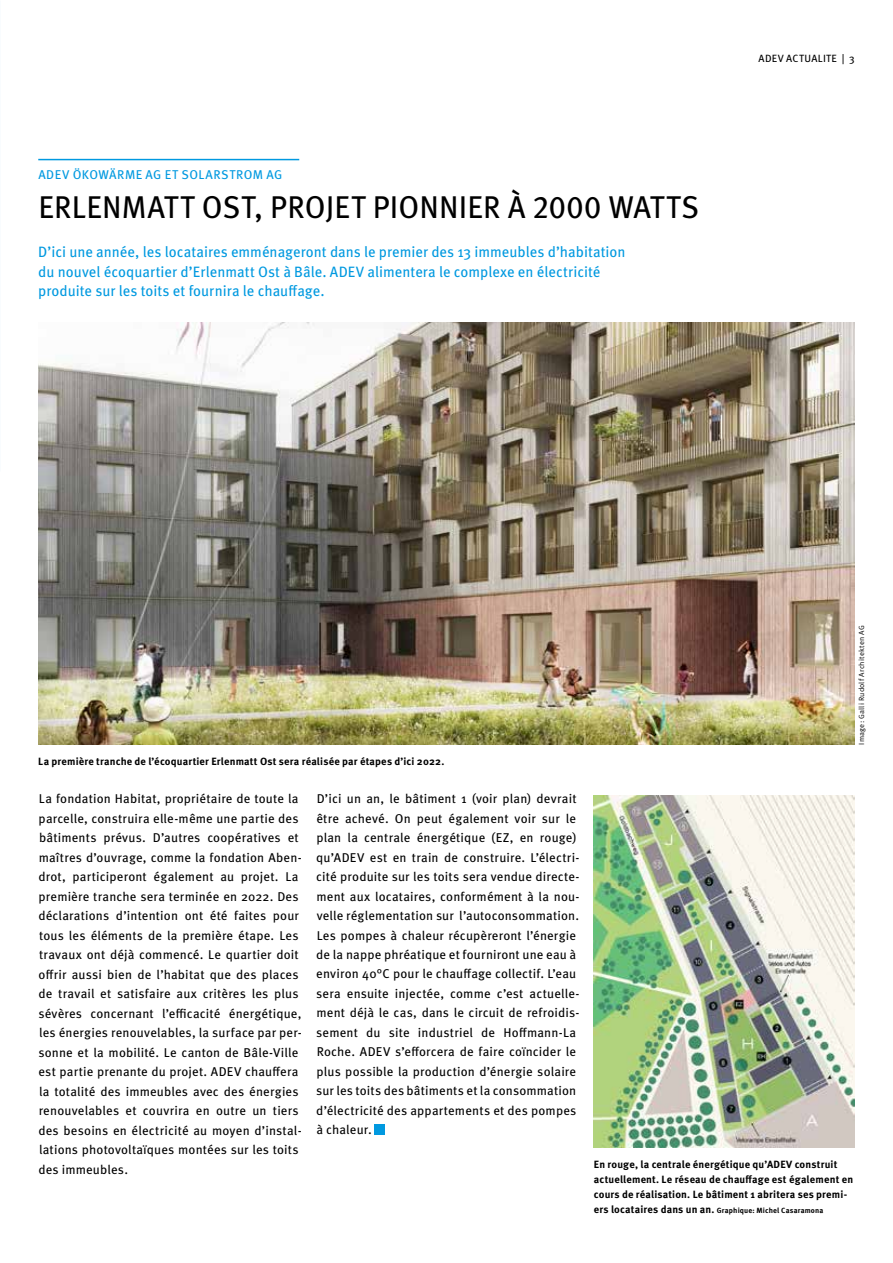
<style>
.page{position:relative;width:893px;height:1263px;background:#fff}
.page>*{position:absolute;margin:0;border:0;box-sizing:border-box;transform-origin:0 0}
.t1{font:31.5px "Meta Pro";letter-spacing:.005em;color:#000}
.t2{font:15px/19.5px "Meta Pro";color:#0099e0}
.t3{font:12.75px/19.5px "Meta Pro";letter-spacing:.01em;color:#000}
.t4{font:12.75px "Meta Pro";letter-spacing:.035em;color:#0099e0}
.t5{font:700 10.5px/15px "Meta Pro";letter-spacing:.015em;color:#000}
.t6{font:10.5px "Meta Pro";letter-spacing:.035em;color:#000}
.t7{font:700 7.5px "Meta Pro";letter-spacing:.02em;color:#000}
.t8{font:7.5px "Meta Pro";letter-spacing:.03em;color:#000}
.s1{font-size:10.5px}
</style>
<div class="page">
<div style="left:375px;top:1124px;width:10px;height:11px;background:#0099e0"></div>
<hr style="left:38px;top:159px;width:261px;height:1px;background:#0099e0">
<img style="left:38px;top:322px;width:817px;height:423px">
<img style="left:594px;top:795px;width:261px;height:352px">
<p class="t4" style="left:38px;top:167px;width:246px">ADEV ÖKOWÄRME AG ET SOLARSTROM AG</p>
<h1 class="t1" style="left:38px;top:187px;width:662px">ERLENMATT OST, PROJET PIONNIER À 2000 WATTS</h1>
<p class="t2" style="left:38px;top:242px;width:589px">D’ici une année, les locataires emménageront dans le premier des 13 immeubles d’habitation du nouvel écoquartier d’Erlenmatt Ost à Bâle. ADEV alimentera le complexe en électricité produite sur les toits et fournira le chauffage.</p>
<p class="t6" style="left:759px;top:52px;width:98px">ADEV ACTUALITE | 3</p>
<p class="t5" style="left:38px;top:754px;width:408px">La première tranche de l’écoquartier Erlenmatt Ost sera réalisée par étapes d’ici 2022.</p>
<p class="t8" style="left:857px;top:745px;width:121px;rotate:-90deg">Image: Galli Rudolf Architekten AG</p>
<p class="t3" style="left:38px;top:789px;width:265px">La fondation Habitat, propriétaire de toute la parcelle, construira elle-même une partie des bâtiments prévus. D’autres coopératives et maîtres d’ouvrage, comme la fondation Aben&shy;drot, participeront également au projet. La première tranche sera terminée en 2022. Des déclarations d’intention ont été faites pour tous les éléments de la première étape. Les travaux ont déjà commencé. Le quartier doit offrir aussi bien de l’habitat que des places de travail et satisfaire aux critères les plus sévères concernant l’efficacité énergétique, les énergies renouvelables, la surface par per&shy;sonne et la mobilité. Le canton de Bâle-Ville est partie prenante du projet. ADEV chauffera la totalité des immeubles avec des énergies renouvelables et couvrira en outre un tiers des besoins en électricité au moyen d’instal&shy;lations photovoltaïques montées sur les toits des immeubles.</p>
<p class="t3" style="left:316px;top:789px;width:265px">D’ici un an, le bâtiment 1 (voir plan) devrait être achevé. On peut également voir sur le plan la centrale énergétique (EZ, en rouge) qu’ADEV est en train de construire. L’électri&shy;cité produite sur les toits sera vendue directe&shy;ment aux locataires, conformément à la nou&shy;velle réglementation sur l’autoconsommation.<br>Les pompes à chaleur récupèreront l’énergie de la nappe phréatique et fourniront une eau à environ 40°C pour le chauffage collectif. L’eau sera ensuite injectée, comme c’est actuelle&shy;ment déjà le cas, dans le circuit de refroidis&shy;sement du site industriel de Hoffmann-La Roche. ADEV s’efforcera de faire coïncider le plus possible la production d’énergie solaire sur les toits des bâtiments et la consommation d’électricité des appartements et des pompes à chaleur.</p>
<p class="t5" style="left:594px;top:1157px;width:261px">En rouge, la centrale énergétique qu’ADEV construit actuellement. Le réseau de chauffage est également en cours de réalisation. Le bâtiment 1 abritera ses premi-</p>
<p class="t7" style="left:594px;top:1205px;width:231px"><span class="s1">ers locataires dans un an.</span> Graphique: Michel Casaramona</p>
</div>
